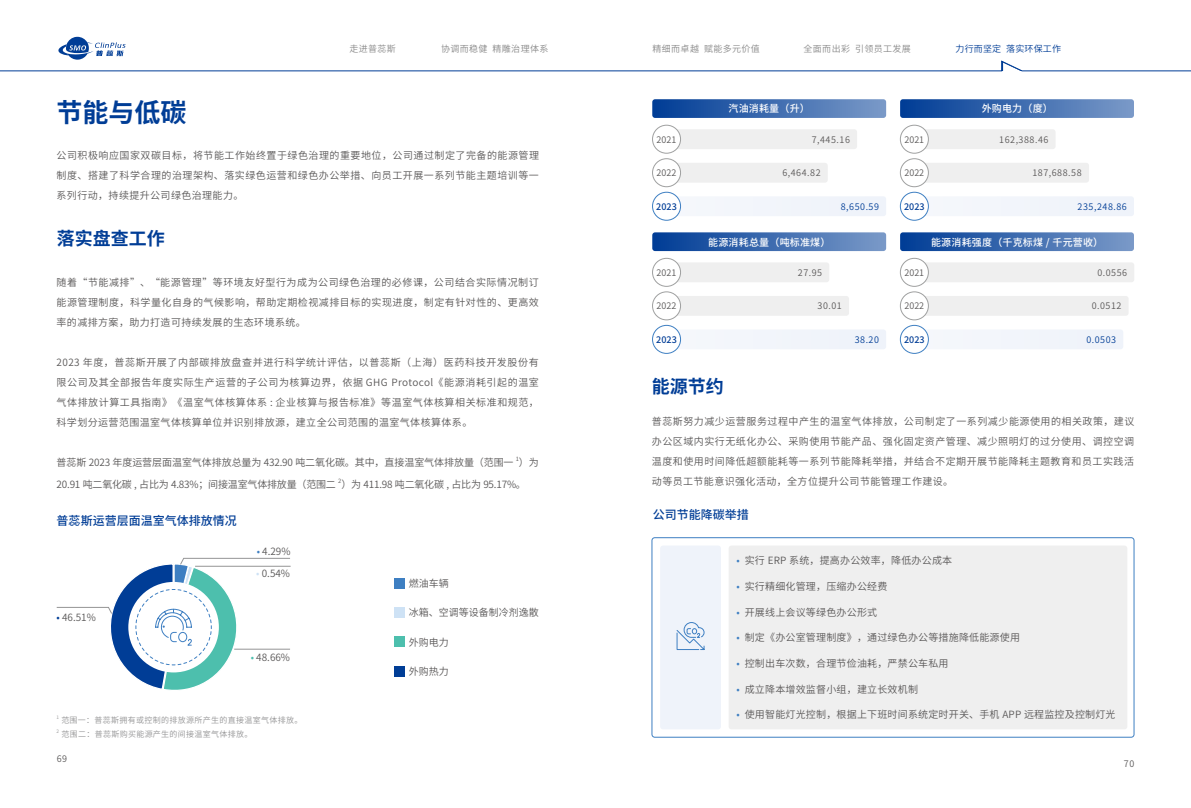
<style>
.page{position:relative;width:1191px;height:808px;background:#fff}
.page>*{position:absolute;margin:0;border:0;box-sizing:border-box;transform-origin:0 0}
.t1{font:700 26px "Source Han Sans SC";color:#003d96}
.t2{font:700 18px "Source Han Sans SC";color:#003d96}
.t3{font:500 12px "Source Han Sans SC";color:#003d96}
.t4{font:10px/20px "Source Han Sans CN";letter-spacing:.02em;color:#595757;text-align:justify}
.t5{font:10px "Source Han Sans CN";letter-spacing:-.02em;color:#595757}
.t6{font:10px "Source Han Sans CN";letter-spacing:-.005em;color:#595757}
.t7{font:500 10px "Source Han Sans CN";letter-spacing:.02em;color:#fff}
.t8{font:10px "Source Han Sans CN";color:#595757}
.t9{font:9px "Source Han Sans CN";letter-spacing:.06em;color:#595757}
.t10{font:9px "Source Han Sans CN";letter-spacing:.04em;color:#898989}
.t11{font:9px "Source Han Sans CN";letter-spacing:.06em;color:#003d96}
.t12{font:500 9px "Source Han Sans CN";color:#003d96}
.t13{font:9px "Source Han Sans CN";letter-spacing:.02em;color:#003d96}
.t14{font:9px "Source Han Sans SC";color:#595757}
.t15{font:8px "Source Han Sans CN";letter-spacing:.04em;color:#949495}
.t16{font:5.8px "Source Han Sans CN";color:#595757}
.t17{font:4.7px "Source Han Sans CN";color:#949495}
.s1{color:#003d96}
.s2{color:#3e7fc2}
.s3{color:#cee2f5}
.s4{color:#4dbfad}
</style>
<div class="page">
<svg style="left:0;top:37px;width:1191px;height:34px"></svg>
<div style="left:660px;top:545px;width:61px;height:184px;background:#eff3fa;border-radius:3px"></div>
<div style="left:394px;top:578px;width:10px;height:10px;background:#3e7fc2"></div>
<div style="left:394px;top:637px;width:10px;height:10px;background:#4dbfad"></div>
<div style="left:394px;top:607px;width:10px;height:10px;background:#cee2f5"></div>
<div style="left:394px;top:666px;width:10px;height:10px;background:#003d96"></div>
<svg style="left:56px;top:558px;width:234px;height:132px"></svg>
<hr style="left:234px;top:649px;width:56px;height:1px;background:#949495">
<hr style="left:195px;top:566px;width:96px;height:1px;background:#949495">
<div style="left:652px;top:99px;width:234px;height:19px;background:linear-gradient(to right,#003c95,#7a99c8);border-radius:3px"></div>
<div style="left:676px;top:129px;width:181px;height:20px;background:#efefef"></div>
<div style="left:676px;top:163px;width:151px;height:20px;background:#efefef"></div>
<div style="left:676px;top:196px;width:210px;height:20px;background:#f2f5fa"></div>
<div style="left:652px;top:125px;width:28px;height:28px;background:#fff;border-radius:50%"></div>
<div style="left:652px;top:125px;width:29px;height:28px;border:1px solid #9fa0a0;border-radius:50%"></div>
<div style="left:652px;top:159px;width:28px;height:28px;background:#fff;border-radius:50%"></div>
<div style="left:652px;top:158px;width:29px;height:29px;border:1px solid #9fa0a0;border-radius:50%"></div>
<div style="left:652px;top:192px;width:28px;height:28px;background:#fff;border-radius:50%"></div>
<div style="left:652px;top:192px;width:29px;height:28px;border:1px solid #3e7fc2;border-radius:50%"></div>
<div style="left:652px;top:232px;width:234px;height:19px;background:linear-gradient(to right,#003c95,#7a99c8);border-radius:3px"></div>
<div style="left:676px;top:262px;width:153px;height:20px;background:#efefef"></div>
<div style="left:676px;top:296px;width:173px;height:20px;background:#efefef"></div>
<div style="left:676px;top:329px;width:210px;height:20px;background:#f2f5fa"></div>
<div style="left:652px;top:258px;width:28px;height:28px;background:#fff;border-radius:50%"></div>
<div style="left:652px;top:258px;width:29px;height:29px;border:1px solid #9fa0a0;border-radius:50%"></div>
<div style="left:652px;top:292px;width:28px;height:28px;background:#fff;border-radius:50%"></div>
<div style="left:652px;top:292px;width:29px;height:28px;border:1px solid #9fa0a0;border-radius:50%"></div>
<div style="left:652px;top:325px;width:28px;height:28px;background:#fff;border-radius:50%"></div>
<div style="left:652px;top:325px;width:29px;height:29px;border:1px solid #3e7fc2;border-radius:50%"></div>
<div style="left:900px;top:99px;width:234px;height:19px;background:linear-gradient(to right,#003c95,#7a99c8);border-radius:3px"></div>
<div style="left:924px;top:129px;width:131px;height:20px;background:#efefef"></div>
<div style="left:924px;top:163px;width:165px;height:20px;background:#efefef"></div>
<div style="left:924px;top:196px;width:210px;height:20px;background:#f2f5fa"></div>
<div style="left:900px;top:125px;width:28px;height:28px;background:#fff;border-radius:50%"></div>
<div style="left:900px;top:125px;width:28px;height:28px;border:1px solid #9fa0a0;border-radius:50%"></div>
<div style="left:900px;top:159px;width:28px;height:28px;background:#fff;border-radius:50%"></div>
<div style="left:900px;top:158px;width:28px;height:29px;border:1px solid #9fa0a0;border-radius:50%"></div>
<div style="left:900px;top:192px;width:28px;height:28px;background:#fff;border-radius:50%"></div>
<div style="left:900px;top:192px;width:28px;height:28px;border:1px solid #3e7fc2;border-radius:50%"></div>
<div style="left:900px;top:232px;width:234px;height:19px;background:linear-gradient(to right,#003c95,#7a99c8);border-radius:3px"></div>
<div style="left:924px;top:262px;width:210px;height:20px;background:#efefef"></div>
<div style="left:924px;top:296px;width:204px;height:20px;background:#efefef"></div>
<div style="left:924px;top:329px;width:199px;height:20px;background:#f2f5fb"></div>
<div style="left:900px;top:258px;width:28px;height:28px;background:#fff;border-radius:50%"></div>
<div style="left:900px;top:258px;width:28px;height:29px;border:1px solid #9fa0a0;border-radius:50%"></div>
<div style="left:900px;top:292px;width:28px;height:28px;background:#fff;border-radius:50%"></div>
<div style="left:900px;top:292px;width:28px;height:28px;border:1px solid #9fa0a0;border-radius:50%"></div>
<div style="left:900px;top:325px;width:28px;height:28px;background:#fff;border-radius:50%"></div>
<div style="left:900px;top:325px;width:28px;height:29px;border:1px solid #3e7fc2;border-radius:50%"></div>
<div style="left:728px;top:545px;width:399px;height:184px;background:#efefef;border-radius:3px"></div>
<div style="left:651px;top:537px;width:483px;height:200px;border:1px solid #3e7fc2;border-radius:3px"></div>
<svg style="left:676px;top:622px;width:29px;height:28px"></svg>
<h1 class="t1" style="left:57px;top:98px;width:131px">节能与低碳</h1>
<p class="t10" style="left:349px;top:43px;width:48px">走进普蕊斯</p>
<p class="t10" style="left:441px;top:43px;width:109px">协调而稳健 精雕治理体系</p>
<p class="t10" style="left:652px;top:43px;width:109px">精细而卓越 赋能多元价值</p>
<p class="t10" style="left:803px;top:43px;width:109px">全面而出彩 引领员工发展</p>
<p class="t13" style="left:955px;top:43px;width:107px">力行而坚定 落实环保工作</p>
<p class="t7" style="left:728px;top:103px;width:83px">汽油消耗量（升）</p>
<p class="t7" style="left:981px;top:103px;width:73px">外购电力（度）</p>
<p class="t4" style="left:57px;top:145px;width:484px">公司积极响应国家双碳目标，将节能工作始终置于绿色治理的重要地位，公司通过制定了完备的能源管理制度、搭建了科学合理的治理架构、落实绿色运营和绿色办公举措、向员工开展一系列节能主题培训等一系列行动，持续提升公司绿色治理能力。</p>
<h2 class="t2" style="left:57px;top:229px;width:109px">落实盘查工作</h2>
<p class="t4" style="left:57px;top:273px;width:484px">随着“节能减排”、“能源管理”等环境友好型行为成为公司绿色治理的必修课，公司结合实际情况制订能源管理制度，科学量化自身的气候影响，帮助定期检视减排目标的实现进度，制定有针对性的、更高效率的减排方案，助力打造可持续发展的生态环境系统。</p>
<p class="t4" style="left:57px;top:353px;width:484px">2023 年度，普蕊斯开展了内部碳排放盘查并进行科学统计评估，以普蕊斯（上海）医药科技开发股份有限公司及其全部报告年度实际生产运营的子公司为核算边界，依据 GHG Protocol《能源消耗引起的温室气体排放计算工具指南》《温室气体核算体系 : 企业核算与报告标准》等温室气体核算相关标准和规范，科学划分运营范围温室气体核算单位并识别排放源，建立全公司范围的温室气体核算体系。</p>
<p class="t6" style="left:57px;top:457px;width:458px">普蕊斯 2023 年度运营层面温室气体排放总量为 432.90 吨二氧化碳。其中，直接温室气体排放量（范围一</p>
<p class="t16" style="left:516px;top:456px;width:5px">1</p>
<p class="t4" style="left:519px;top:453px;width:21px">）为</p>
<p class="t5" style="left:57px;top:479px;width:281px">20.91 吨二氧化碳 , 占比为 4.83%；间接温室气体排放量（范围二</p>
<p class="t16" style="left:338px;top:478px;width:5px">2</p>
<p class="t5" style="left:341px;top:479px;width:186px">）为 411.98 吨二氧化碳 , 占比为 95.17%。</p>
<p class="t3" style="left:57px;top:514px;width:181px">普蕊斯运营层面温室气体排放情况</p>
<p class="t4" style="left:57px;top:607px;width:41px"><span class="s1">•</span> 46.51%</p>
<p class="t4" style="left:257px;top:542px;width:35px"><span class="s2">•</span> 4.29%</p>
<p class="t4" style="left:256px;top:564px;width:35px"><span class="s3">•</span> 0.54%</p>
<p class="t4" style="left:251px;top:647px;width:41px"><span class="s4">•</span> 48.66%</p>
<p class="t17" style="left:57px;top:714px;width:4px">1</p>
<p class="t15" style="left:61px;top:715px;width:242px">范围一：普蕊斯拥有或控制的排放源所产生的直接温室气体排放。</p>
<p class="t17" style="left:57px;top:728px;width:4px">2</p>
<p class="t15" style="left:61px;top:729px;width:193px">范围二：普蕊斯购买能源产生的间接温室气体排放。</p>
<p class="t14" style="left:57px;top:754px;width:12px">69</p>
<p class="t4" style="left:409px;top:574px;width:41px">燃油车辆</p>
<p class="t8" style="left:409px;top:607px;width:131px">冰箱、空调等设备制冷剂逸散</p>
<p class="t4" style="left:409px;top:632px;width:41px">外购电力</p>
<p class="t4" style="left:409px;top:661px;width:41px">外购热力</p>
<p class="t9" style="left:656px;top:134px;width:21px">2021</p>
<p class="t9" style="left:656px;top:168px;width:21px">2022</p>
<p class="t9" style="left:782px;top:168px;width:40px">6,464.82</p>
<p class="t9" style="left:811px;top:134px;width:40px">7,445.16</p>
<p class="t9" style="left:999px;top:134px;width:51px">162,388.46</p>
<p class="t9" style="left:904px;top:134px;width:21px">2021</p>
<p class="t9" style="left:904px;top:168px;width:21px">2022</p>
<p class="t9" style="left:1032px;top:168px;width:51px">187,688.58</p>
<p class="t12" style="left:656px;top:201px;width:22px">2023</p>
<p class="t11" style="left:840px;top:201px;width:40px">8,650.59</p>
<p class="t7" style="left:708px;top:236px;width:124px">能源消耗总量（吨标准煤）</p>
<p class="t9" style="left:656px;top:267px;width:21px">2021</p>
<p class="t9" style="left:656px;top:301px;width:21px">2022</p>
<p class="t9" style="left:817px;top:301px;width:26px">30.01</p>
<p class="t9" style="left:798px;top:267px;width:26px">27.95</p>
<p class="t12" style="left:904px;top:201px;width:22px">2023</p>
<p class="t11" style="left:1077px;top:201px;width:51px">235,248.86</p>
<p class="t7" style="left:931px;top:236px;width:174px">能源消耗强度（千克标煤 / 千元营收）</p>
<p class="t9" style="left:904px;top:267px;width:21px">2021</p>
<p class="t9" style="left:904px;top:301px;width:21px">2022</p>
<p class="t9" style="left:1091px;top:301px;width:31px">0.0512</p>
<p class="t9" style="left:1097px;top:267px;width:31px">0.0556</p>
<p class="t12" style="left:656px;top:334px;width:22px">2023</p>
<p class="t11" style="left:854px;top:334px;width:26px">38.20</p>
<p class="t12" style="left:904px;top:334px;width:22px">2023</p>
<p class="t11" style="left:1086px;top:334px;width:31px">0.0503</p>
<h2 class="t2" style="left:651px;top:376px;width:73px">能源节约</h2>
<p class="t4" style="left:652px;top:412px;width:484px">普蕊斯努力减少运营服务过程中产生的温室气体排放，公司制定了一系列减少能源使用的相关政策，建议办公区域内实行无纸化办公、采购使用节能产品、强化固定资产管理、减少照明灯的过分使用、调控空调温度和使用时间降低超额能耗等一系列节能降耗举措，并结合不定期开展节能降耗主题教育和员工实践活动等员工节能意识强化活动，全方位提升公司节能管理工作建设。</p>
<p class="t3" style="left:652px;top:508px;width:97px">公司节能降碳举措</p>
<p class="t4" style="left:736px;top:551px;width:217px"><span class="s2">•</span> 实行 ERP 系统，提高办公效率，降低办公成本</p>
<p class="t4" style="left:736px;top:576px;width:152px"><span class="s2">•</span> 实行精细化管理，压缩办公经费</p>
<p class="t4" style="left:736px;top:602px;width:142px"><span class="s2">•</span> 开展线上会议等绿色办公形式</p>
<p class="t4" style="left:736px;top:628px;width:285px"><span class="s2">•</span> 制定《办公室管理制度》，通过绿色办公等措施降低能源使用</p>
<p class="t4" style="left:736px;top:653px;width:214px"><span class="s2">•</span> 控制出车次数，合理节俭油耗，严禁公车私用</p>
<p class="t4" style="left:736px;top:679px;width:183px"><span class="s2">•</span> 成立降本增效监督小组，建立长效机制</p>
<p class="t4" style="left:736px;top:705px;width:381px"><span class="s2">•</span> 使用智能灯光控制，根据上下班时间系统定时开关、手机 APP 远程监控及控制灯光</p>
<p class="t14" style="left:1123px;top:758px;width:12px">70</p>
</div>
